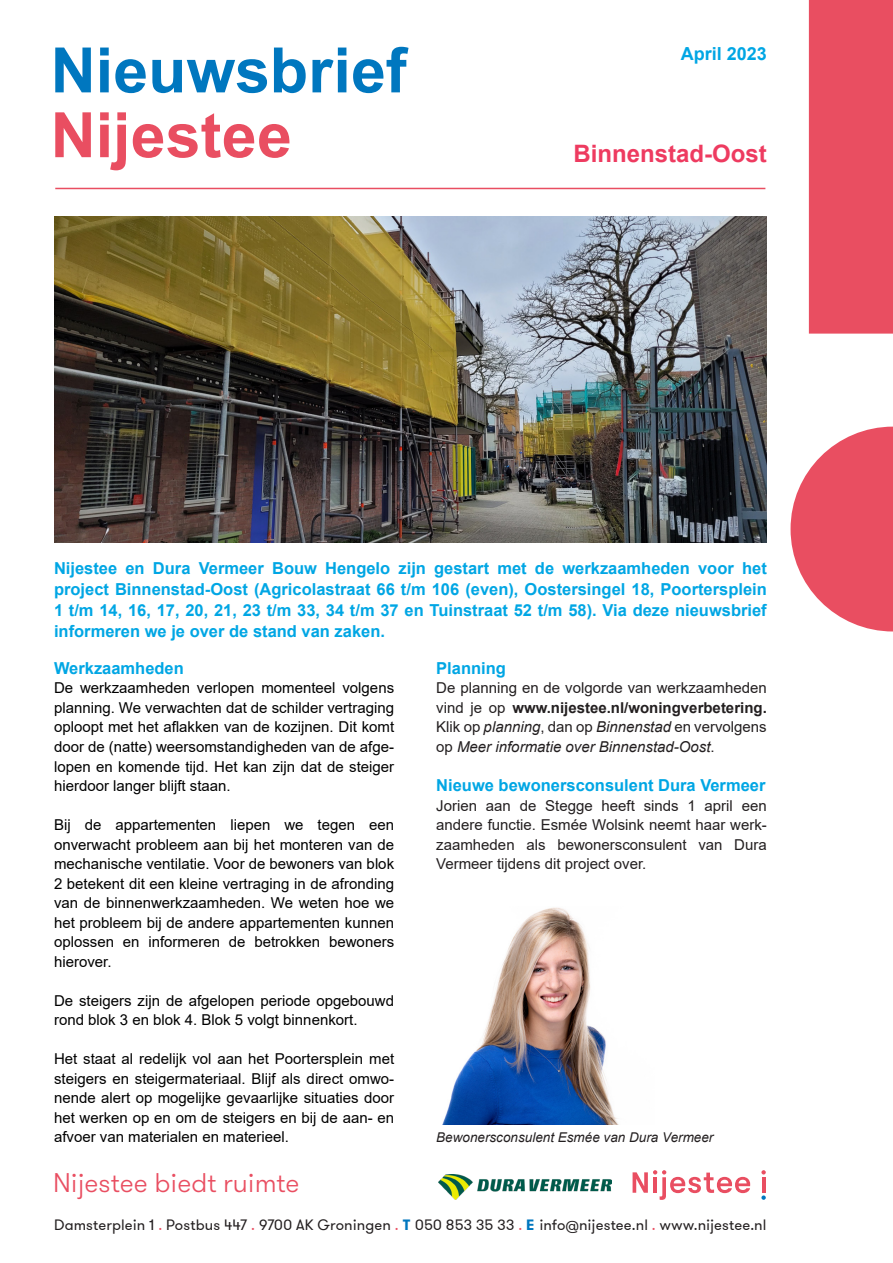
<style>
.page{position:relative;width:893px;height:1263px;background:#fff}
.page>*{position:absolute;margin:0;border:0;box-sizing:border-box;transform-origin:0 0}
.t1{font:700 62.7px/64.8px "Arial";color:#0077bf}
.t2{font:300 27px "GT Walsheim Trial";color:#e94e61}
.t3{font:700 24px "Arial";color:#ee3b60}
.t4{font:700 18px "Arial";color:#00a6e4}
.t5{font:700 16.5px/21px "Arial";color:#00a6e4;text-align:justify}
.t6{font:15px/19.5px "Arial";color:#000;text-align:justify}
.t7{font:15px/19.5px "Arial";color:#231f20;text-align:justify}
.t8{font:15px "GT Walsheim";letter-spacing:.01em;color:#231f20}
.t9{font:italic 13.5px "Arial";color:#231f20}
.s1{color:#e94e61}
.s2{font-weight:700}
.s3{font-style:italic}
.s4{font-weight:700;color:#0077bf}
</style>
<div class="page">
<svg style="left:790px;top:0;width:103px;height:631px;fill:#e94e61"></svg>
<svg style="left:633px;top:1170px;width:117px;height:30px"></svg>
<hr style="left:762px;top:1177px;width:3px;height:16px;background:#e94e61">
<svg style="left:761px;top:1170px;width:5px;height:4px"></svg>
<svg style="left:761px;top:1195px;width:5px;height:5px"></svg>
<hr style="left:55px;top:188px;width:710px;height:1px;background:#e94e61">
<img style="left:442px;top:907px;width:177px;height:218px">
<img style="left:439px;top:1174px;width:173px;height:25px">
<img style="left:54px;top:217px;width:713px;height:325px">
<p class="t1" style="left:51px;top:40px;width:358px">Nieuwsbrief<br><span class="s1">Nijestee</span></p>
<p class="t4" style="left:681px;top:41px;width:88px">April 2023</p>
<p class="t3" style="left:573px;top:137px;width:195px">Binnenstad-Oost</p>
<p class="t5" style="left:54px;top:558px;width:714px">Nijestee en Dura Vermeer Bouw Hengelo zijn gestart met de werkzaamheden voor het project Binnenstad-Oost (Agricolastraat 66 t/m 106 (even), Oostersingel 18, Poortersplein 1 t/m 14, 16, 17, 20, 21, 23 t/m 33, 34 t/m 37 en Tuinstraat 52 t/m 58). Via deze nieuwsbrief informeren we je over de stand van zaken.</p>
<p class="t5" style="left:54px;top:658px;width:131px">Werkzaamheden</p>
<p class="t6" style="left:54px;top:678px;width:342px">De werkzaamheden verlopen momenteel volgens planning. We verwachten dat de schilder vertraging oploopt met het aflakken van de kozijnen. Dit komt door de (natte) weersomstandigheden van de afge&shy;lopen en komende tijd. Het kan zijn dat de steiger hierdoor langer blijft staan.</p>
<p class="t6" style="left:54px;top:815px;width:342px">Bij de appartementen liepen we tegen een onverwacht probleem aan bij het monteren van de mechanische ventilatie. Voor de bewoners van blok 2 betekent dit een kleine vertraging in de afronding van de binnenwerkzaamheden. We weten hoe we het probleem bij de andere appartementen kunnen oplossen en informeren de betrokken bewoners hierover.</p>
<p class="t6" style="left:54px;top:990px;width:342px">De steigers zijn de afgelopen periode opgebouwd rond blok 3 en blok 4. Blok 5 volgt binnenkort.</p>
<p class="t6" style="left:54px;top:1049px;width:342px">Het staat al redelijk vol aan het Poortersplein met steigers en steigermateriaal. Blijf als direct omwo&shy;nende alert op mogelijke gevaarlijke situaties door het werken op en om de steigers en bij de aan- en afvoer van materialen en materieel.</p>
<p class="t5" style="left:436px;top:658px;width:71px">Planning</p>
<p class="t7" style="left:436px;top:678px;width:332px">De planning en de volgorde van werkzaamheden vind je op <span class="s2">www.nijestee.nl/woningverbetering.<br></span>Klik op <span class="s3">planning</span>, dan op <span class="s3">Binnenstad</span> en vervolgens op <span class="s3">Meer informatie over Binnenstad-Oost</span>.</p>
<p class="t5" style="left:436px;top:775px;width:331px">Nieuwe bewonersconsulent Dura Vermeer</p>
<p class="t7" style="left:436px;top:795px;width:332px">Jorien aan de Stegge heeft sinds 1 april een andere functie. Esmée Wolsink neemt haar werk&shy;zaamheden als bewonersconsulent van Dura Vermeer tijdens dit project over.</p>
<p class="t9" style="left:436px;top:1128px;width:279px">Bewonersconsulent Esmée van Dura Vermeer</p>
<p class="t2" style="left:53px;top:1172px;width:248px">Nijestee biedt ruimte</p>
<p class="t8" style="left:54px;top:1215px;width:714px">Damsterplein 1 <span class="s1">.</span> Postbus 447 <span class="s1">.</span> 9700 AK Groningen <span class="s1">.</span> <span class="s4">T</span> 050 853 35 33 <span class="s1">.</span> <span class="s4">E</span> info@nijestee.nl <span class="s1">.</span> www.nijestee.nl</p>
</div>
